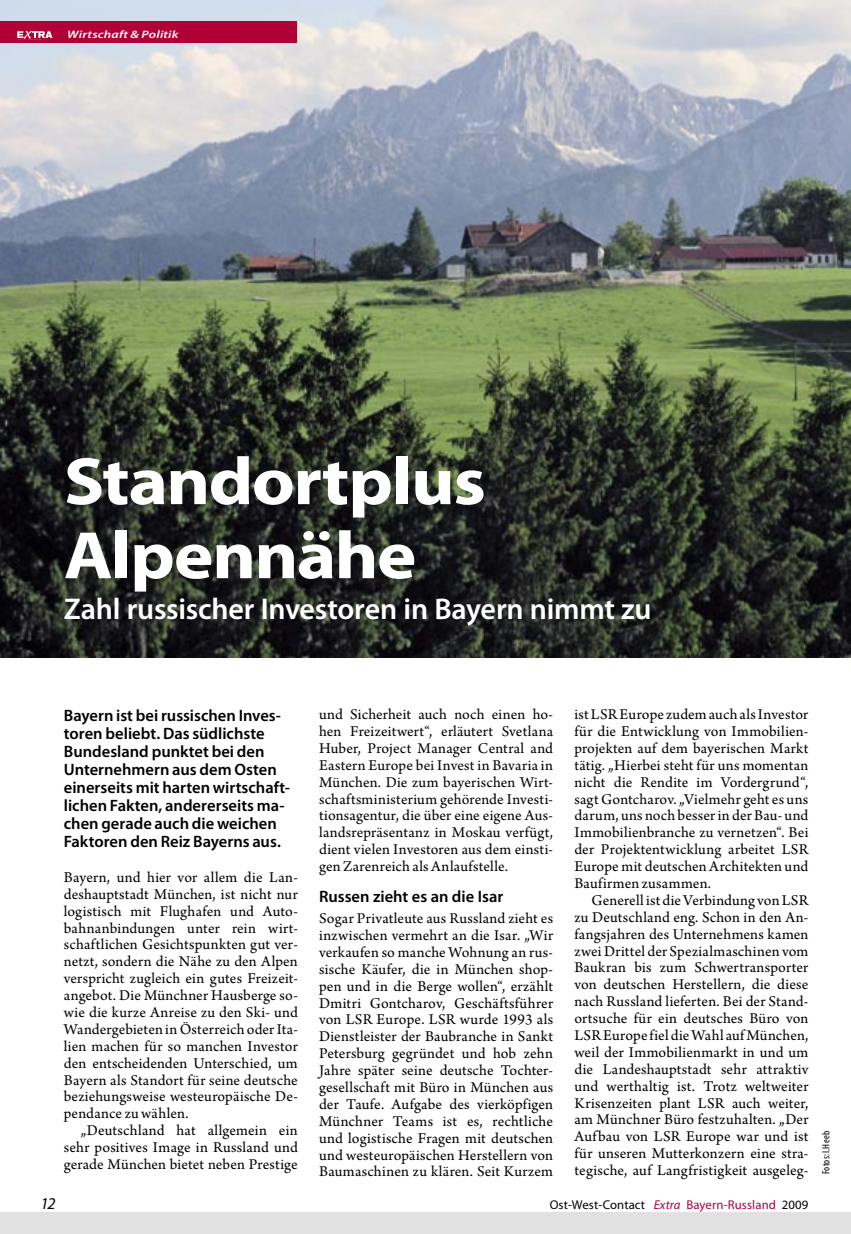
<style>
.page{position:relative;width:851px;height:1234px;background:#fff}
.page>*{position:absolute;margin:0;border:0;box-sizing:border-box;transform-origin:0 0}
.Head_1{font:700 67.5px "Myriad Pro";letter-spacing:-.02em;color:#fff;scale:1.11 1}
.Head_1_-_Subhead{font:600 30px "Myriad Pro";letter-spacing:-.005em;color:#fff}
.Basis_Vorspann{font:600 16.5px/18px "Myriad Pro";color:#000}
.Basis_Zwischenhead{font:600 16.5px "Myriad Pro";color:#000}
.t1{font:italic 16.5px "Myriad Pro";color:#000}
.Basistext_ohne_Einzug{font:15.75px/16.8px "Arno Pro";letter-spacing:.01em;color:#000;text-align:justify}
.Basistext_mit_Einzug{font:15.75px/16.8px "Arno Pro";letter-spacing:.01em;color:#000;text-align:justify}
.t2{font:12.75px "Myriad Pro";letter-spacing:.01em;color:#000}
.t3{font:italic 600 10.8px "Myriad Pro";letter-spacing:.015em;color:#fff;scale:1.25 1}
.Fotoverweis{font:condensed 10.5px "Myriad Pro";letter-spacing:.015em;color:#000}
.s1{font-style:italic;color:#b10036}
.s2{color:#b10036}
</style>
<div class="page">
<div style="left:0;top:1211px;width:850px;height:22px;background:#e1e1e1"></div>
<svg style="left:850px;top:1212px;width:1px;height:21px"></svg>
<img style="left:0;top:0;width:850px;height:657px">
<div style="left:0;top:21px;width:297px;height:22px;background:#b10036"></div>
<svg style="left:17px;top:31px;width:36px;height:9px"></svg>
<p class="t3" style="left:67px;top:27px;width:90px">Wirtschaft &amp; Politik</p>
<p class="Head_1" style="left:64px;top:437px;width:382px">Standortplus</p>
<p class="Head_1" style="left:64px;top:511px;width:319px">Alpennähe</p>
<p class="Head_1_-_Subhead" style="left:64px;top:590px;width:589px">Zahl russischer Investoren in Bayern nimmt zu</p>
<p class="Basis_Vorspann" style="left:64px;top:705px;width:227px">Bayern ist bei russischen Inves&shy;toren beliebt. Das südlichste<br>Bundesland punktet bei den<br>Unternehmern aus dem Osten einerseits mit harten wirtschaft&shy;lichen Fakten, andererseits ma&shy;chen gerade auch die weichen<br>Faktoren den Reiz Bayerns aus.</p>
<p class="Basistext_ohne_Einzug" style="left:64px;top:869px;width:235px">Bayern, und hier vor allem die Lan&shy;deshauptstadt München, ist nicht nur logistisch mit Flughafen und Auto&shy;bahnanbindungen unter rein wirt&shy;schaftlichen Gesichtspunkten gut ver&shy;netzt, sondern die Nähe zu den Alpen verspricht zugleich ein gutes Freizeit&shy;angebot. Die Münchner Hausberge so&shy;wie die kurze Anreise zu den Ski- und Wandergebieten in Österreich oder Ita&shy;lien machen für so manchen Investor den entscheidenden Unterschied, um Bayern als Standort für seine deutsche beziehungsweise westeuropäische De&shy;pendance zu wählen.</p>
<p class="Basistext_mit_Einzug" style="left:64px;top:1122px;width:235px;text-indent:17px">„Deutschland hat allgemein ein sehr positives Image in Russland und gerade München bietet neben Prestige</p>
<p class="Basistext_mit_Einzug" style="left:319px;top:706px;width:235px">und Sicherheit auch noch einen ho&shy;hen Freizeitwert“, erläutert Svetlana Huber, Project Manager Central and Eastern Europe bei Invest in Bavaria in München. Die zum bayerischen Wirt&shy;schaftsministerium gehörende Investi&shy;tionsagentur, die über eine eigene Aus&shy;landsrepräsentanz in Moskau verfügt, dient vielen Investoren aus dem einsti&shy;gen Zarenreich als Anlaufstelle.</p>
<p class="Basis_Zwischenhead" style="left:319px;top:885px;width:186px">Russen zieht es an die Isar</p>
<p class="Basistext_ohne_Einzug" style="left:319px;top:910px;width:235px">Sogar Privatleute aus Russland zieht es inzwischen vermehrt an die Isar. „Wir verkaufen so manche Wohnung an rus&shy;sische Käufer, die in München shop&shy;pen und in die Berge wollen“, erzählt Dmitri Gontcharov, Geschäftsführer von LSR Europe. LSR wurde 1993 als Dienstleister der Baubranche in Sankt Petersburg gegründet und hob zehn Jahre später seine deutsche Tochter&shy;gesellschaft mit Büro in München aus der Taufe. Aufgabe des vierköpfigen Münchner Teams ist es, rechtliche und logistische Fragen mit deutschen und westeuropäischen Herstellern von Baumaschinen zu klären. Seit Kurzem</p>
<p class="Basistext_ohne_Einzug" style="left:574px;top:706px;width:235px">ist LSR Europe zudem auch als Investor für die Entwicklung von Immobilien&shy;projekten auf dem bayerischen Markt tätig. „Hierbei steht für uns momentan nicht die Rendite im Vordergrund“, sagt Gontcharov. „Vielmehr geht es uns darum, uns noch besser in der Bau- und Immobilienbranche zu vernetzen“. Bei der Projektentwicklung arbeitet LSR Europe mit deutschen Architekten und Baufirmen zusammen.</p>
<p class="Basistext_mit_Einzug" style="left:574px;top:892px;width:235px;text-indent:17px">Generell ist die Verbindung von LSR zu Deutschland eng. Schon in den An&shy;fangsjahren des Unternehmens kamen zwei Drittel der Spezialmaschinen vom Baukran bis zum Schwertransporter von deutschen Herstellern, die diese nach Russland lieferten. Bei der Stand&shy;ortsuche für ein deutsches Büro von LSR Europe fiel die Wahl auf München, weil der Immobilienmarkt in und um die Landeshauptstadt sehr attraktiv und werthaltig ist. Trotz weltweiter Krisenzeiten plant LSR auch weiter, am Münchner Büro festzuhalten. „Der Aufbau von LSR Europe war und ist für unseren Mutterkonzern eine stra&shy;tegische, auf Langfristigkeit ausgeleg-</p>
<p class="t1" style="left:41px;top:1192px;width:16px">12</p>
<p class="t2" style="left:549px;top:1196px;width:260px">Ost-West-Contact <span class="s1">Extra</span> <span class="s2">Bayern-Russland</span> 2009</p>
<p class="Fotoverweis" style="left:820px;top:1174px;width:45px;rotate:-90deg">Fotos: I.Heeb</p>
</div>
